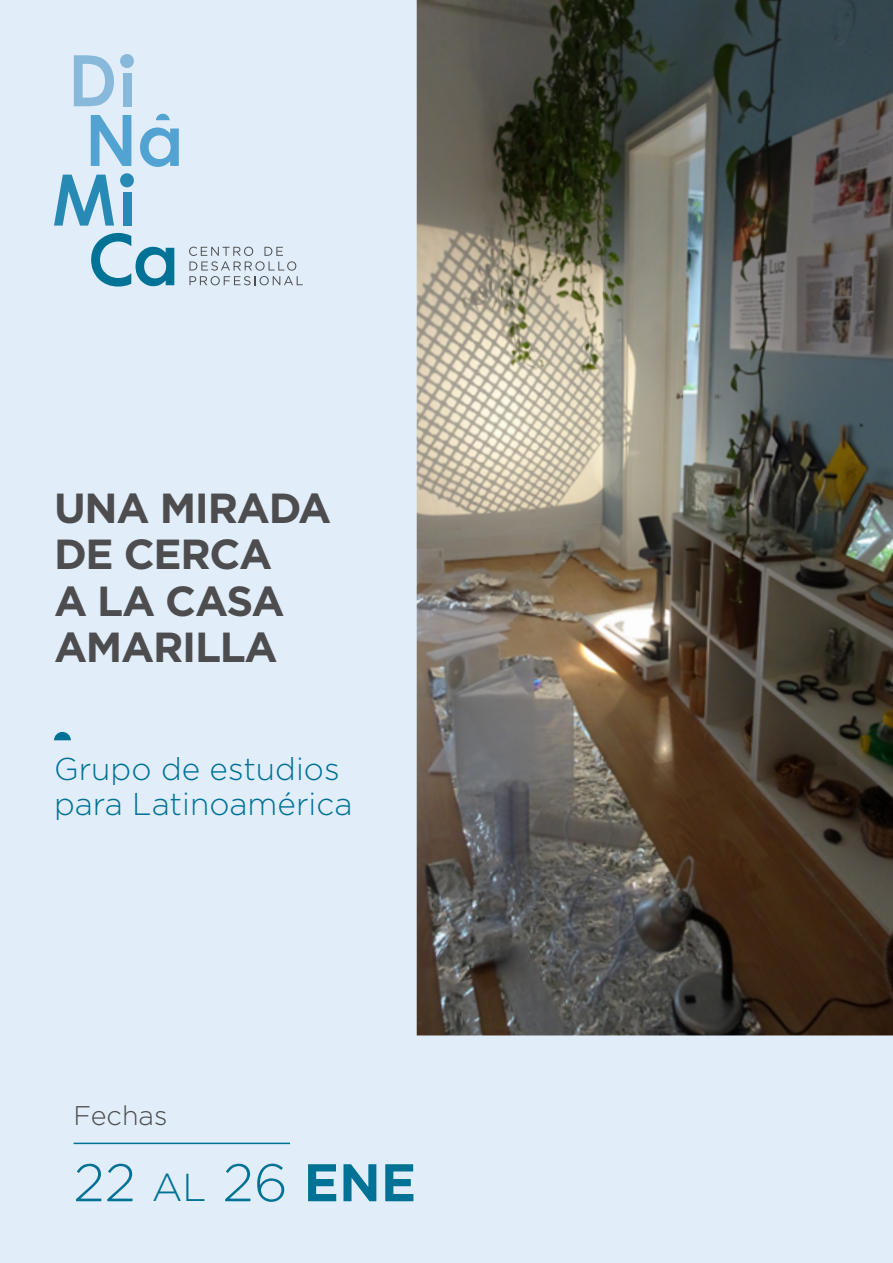
<style>
.page{position:relative;width:893px;height:1263px;background:#e1eef9}
.page>*{position:absolute;margin:0;border:0;box-sizing:border-box;transform-origin:0 0}
.t1{font:300 52.95px "Gotham HTF";color:#007296}
.t2{font:700 42px/46.5px "Gotham HTF";letter-spacing:-.03em;color:#4d4d4f}
.t3{font:300 31.5px/34.5px "Gotham HTF";color:#007296}
.t4{font:300 27px "Gotham HTF";color:#4d4d4f}
.s1{font-size:39px}
.s2{font-weight:700}
</style>
<div class="page">
<img style="left:417px;top:0;width:476px;height:1035px">
<svg style="left:54px;top:732px;width:17px;height:8px"></svg>
<svg style="left:189px;top:247px;width:114px;height:38px"></svg>
<svg style="left:91px;top:115px;width:40px;height:51px"></svg>
<svg style="left:140px;top:127px;width:39px;height:40px"></svg>
<svg style="left:156px;top:114px;width:14px;height:6px"></svg>
<svg style="left:54px;top:175px;width:60px;height:51px"></svg>
<svg style="left:120px;top:173px;width:14px;height:14px"></svg>
<div style="left:123px;top:192px;width:8px;height:34px;background:#278ab5"></div>
<svg style="left:74px;top:55px;width:40px;height:51px"></svg>
<div style="left:123px;top:73px;width:8px;height:33px;background:#89b9da"></div>
<svg style="left:120px;top:54px;width:14px;height:14px"></svg>
<svg style="left:91px;top:233px;width:83px;height:54px"></svg>
<hr style="left:74px;top:1142px;width:216px;height:2px;background:#007296">
<h2 class="t2" style="left:54px;top:483px;width:279px">UNA MIRADA<br>DE CERCA<br>A LA CASA<br>AMARILLA</h2>
<p class="t3" style="left:54px;top:751px;width:300px">Grupo de estudios para Latinoamérica</p>
<p class="t4" style="left:74px;top:1100px;width:95px">Fechas</p>
<h1 class="t1" style="left:74px;top:1154px;width:344px">22 <span class="s1">AL</span> 26 <span class="s2">ENE</span></h1>
</div>
